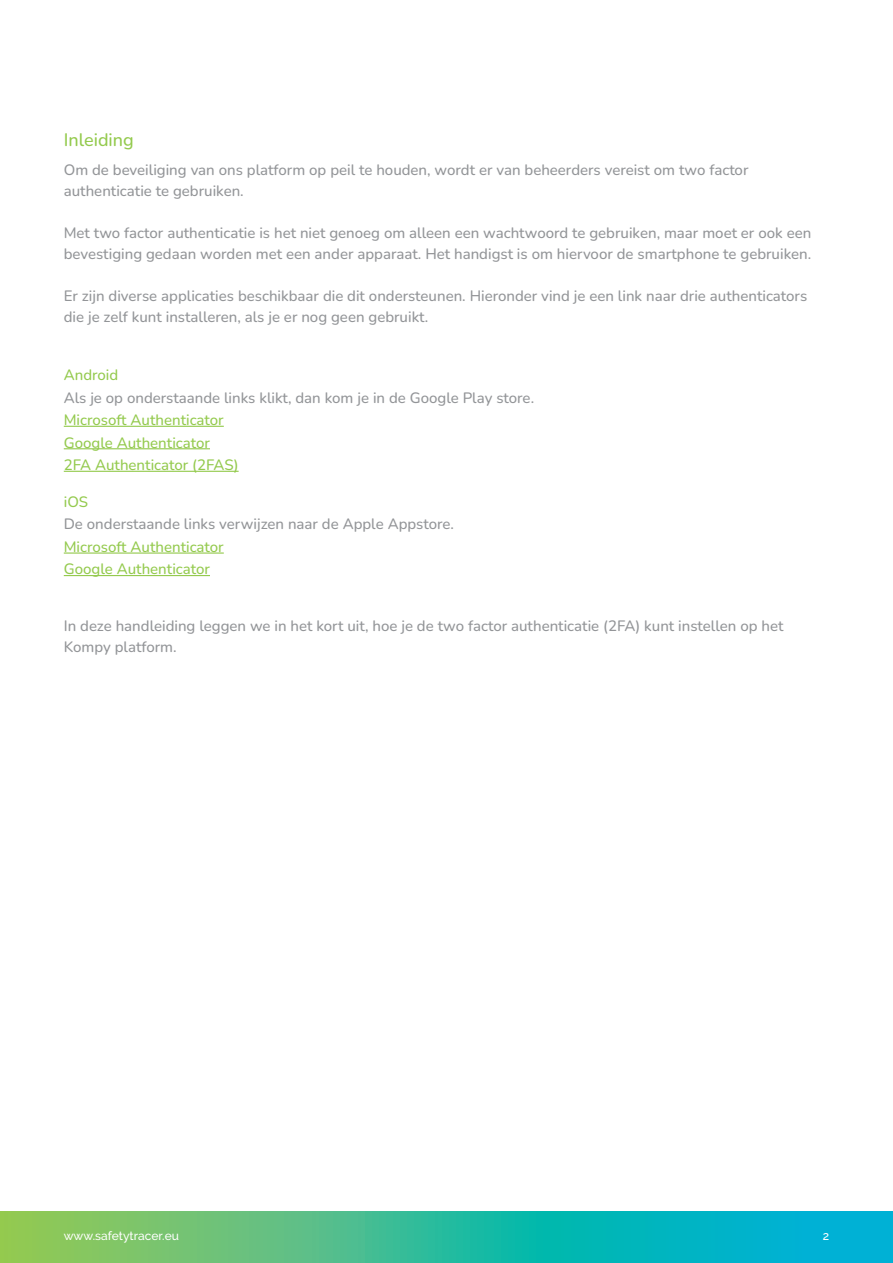
<style>
.page{position:relative;width:893px;height:1263px;background:#fff}
.page>*{position:absolute;margin:0;border:0;box-sizing:border-box;transform-origin:0 0}
.t1{font:200 18px "Nunito";color:#94ca4e}
.t2{font:200 15px/21px "Nunito";color:#939598}
.t3{font:200 15px/22.5px "Nunito";color:#94ca4e}
.t4{font:500 12px "Raleway";color:#fff}
</style>
<div class="page">
<svg style="left:0;top:1212px;width:893px;height:51px;background:#36bb9b"></svg>
<hr style="left:64px;top:426px;width:160px;height:1px;background:#94ca4e">
<hr style="left:64px;top:448px;width:146px;height:1px;background:#94ca4e">
<hr style="left:64px;top:471px;width:175px;height:1px;background:#94ca4e">
<hr style="left:64px;top:552px;width:160px;height:2px;background:#94ca4e">
<hr style="left:64px;top:575px;width:146px;height:1px;background:#94ca4e">
<p class="t1" style="left:64px;top:127px;width:71px">Inleiding</p>
<p class="t2" style="left:64px;top:159px;width:686px">Om de beveiliging van ons platform op peil te houden, wordt er van beheerders vereist om two factor authenticatie te gebruiken.</p>
<p class="t2" style="left:64px;top:222px;width:749px">Met two factor authenticatie is het niet genoeg om alleen een wachtwoord te gebruiken, maar moet er ook een bevestiging gedaan worden met een ander apparaat. Het handigst is om hiervoor de smartphone te gebruiken.</p>
<p class="t2" style="left:64px;top:285px;width:745px">Er zijn diverse applicaties beschikbaar die dit ondersteunen. Hieronder vind je een link naar drie authenticators die je zelf kunt installeren, als je er nog geen gebruikt.</p>
<p class="t3" style="left:64px;top:363px;width:56px">Android</p>
<p class="t2" style="left:64px;top:386px;width:472px">Als je op onderstaande links klikt, dan kom je in de Google Play store.</p>
<p class="t3" style="left:64px;top:408px;width:176px">Microsoft Authenticator<br>Google Authenticator<br>2FA Authenticator (2FAS)</p>
<p class="t3" style="left:64px;top:490px;width:26px">iOS</p>
<p class="t2" style="left:64px;top:513px;width:392px">De onderstaande links verwijzen naar de Apple Appstore.</p>
<p class="t3" style="left:64px;top:535px;width:162px">Microsoft Authenticator<br>Google Authenticator</p>
<p class="t2" style="left:64px;top:614px;width:721px">In deze handleiding leggen we in het kort uit, hoe je de two factor authenticatie (2FA) kunt instellen op het<br>Kompy platform.</p>
<p class="t4" style="left:64px;top:1229px;width:117px">www.safetytracer.eu</p>
<p class="t4" style="left:823px;top:1229px;width:8px">2</p>
</div>
